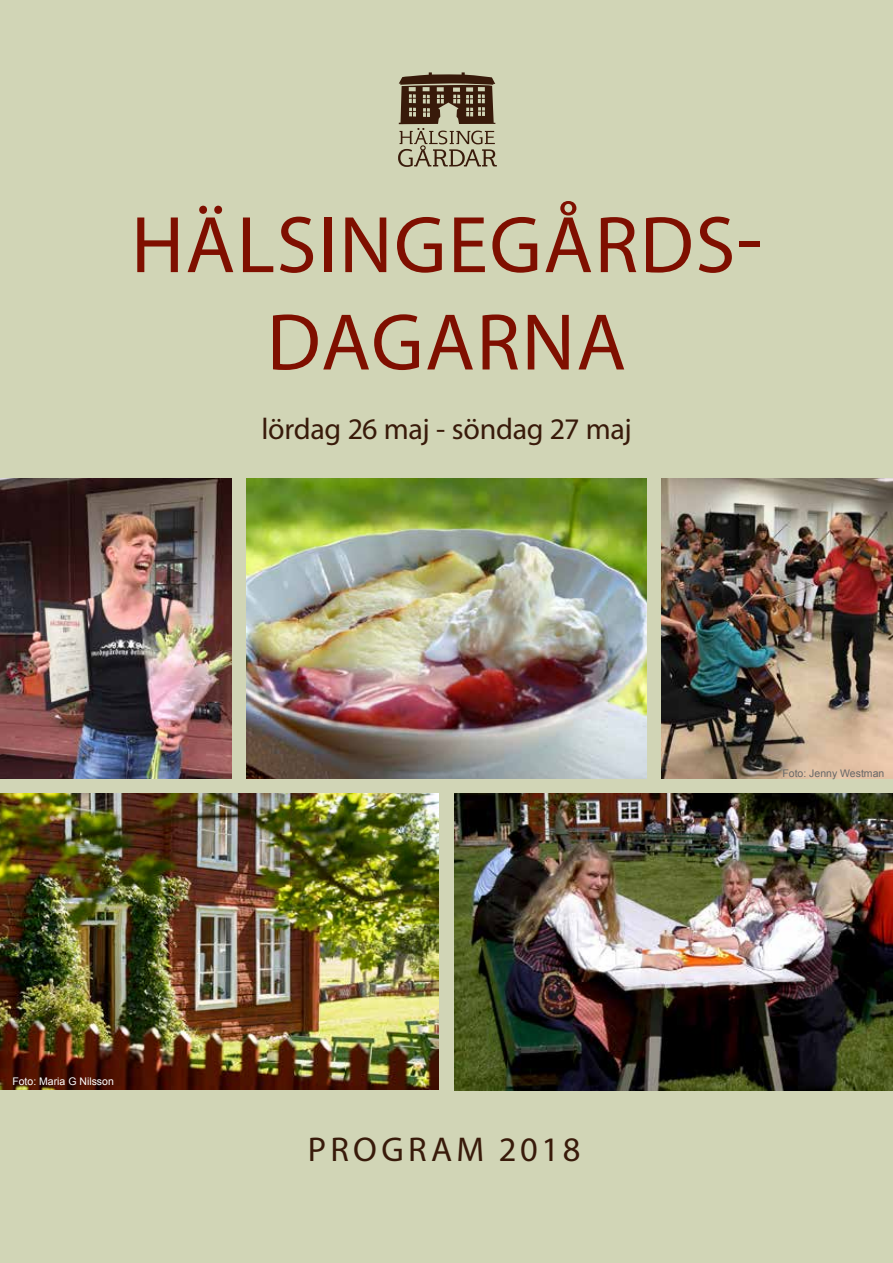
<style>
.page{position:relative;width:893px;height:1263px;background:#d1d5b6}
.page>*{position:absolute;margin:0;border:0;box-sizing:border-box;transform-origin:0 0}
.t1{font:81px/97.4px "Myriad Pro";letter-spacing:.02em;color:#7f0f00;text-align:center}
.t2{font:34.5px "Myriad Pro";letter-spacing:.125em;color:#381a0a}
.t3{font:30px "Myriad Pro";letter-spacing:-.01em;color:#381a0a}
.t4{font:10.5px "Arial";color:#fff}
.t5{font:10.5px "Arial";color:#686868}
</style>
<div class="page">
<img style="left:247px;top:479px;width:399px;height:300px">
<img style="left:662px;top:479px;width:231px;height:300px">
<img style="left:454px;top:794px;width:439px;height:296px">
<img style="left:0;top:794px;width:439px;height:295px">
<img style="left:0;top:479px;width:231px;height:300px">
<svg style="left:398px;top:72px;width:98px;height:95px"></svg>
<h1 class="t1" style="left:131px;top:195px;width:632px">HÄLSINGEGÅRDS-<br>DAGARNA</h1>
<p class="t3" style="left:261px;top:411px;width:372px">lördag 26 maj - söndag 27 maj</p>
<p class="t4" style="left:12px;top:1074px;width:103px">Foto: Maria G Nilsson</p>
<p class="t2" style="left:308px;top:1128px;width:274px">PROGRAM 2018</p>
<p class="t5" style="left:782px;top:766px;width:103px">Foto: Jenny Westman</p>
</div>
